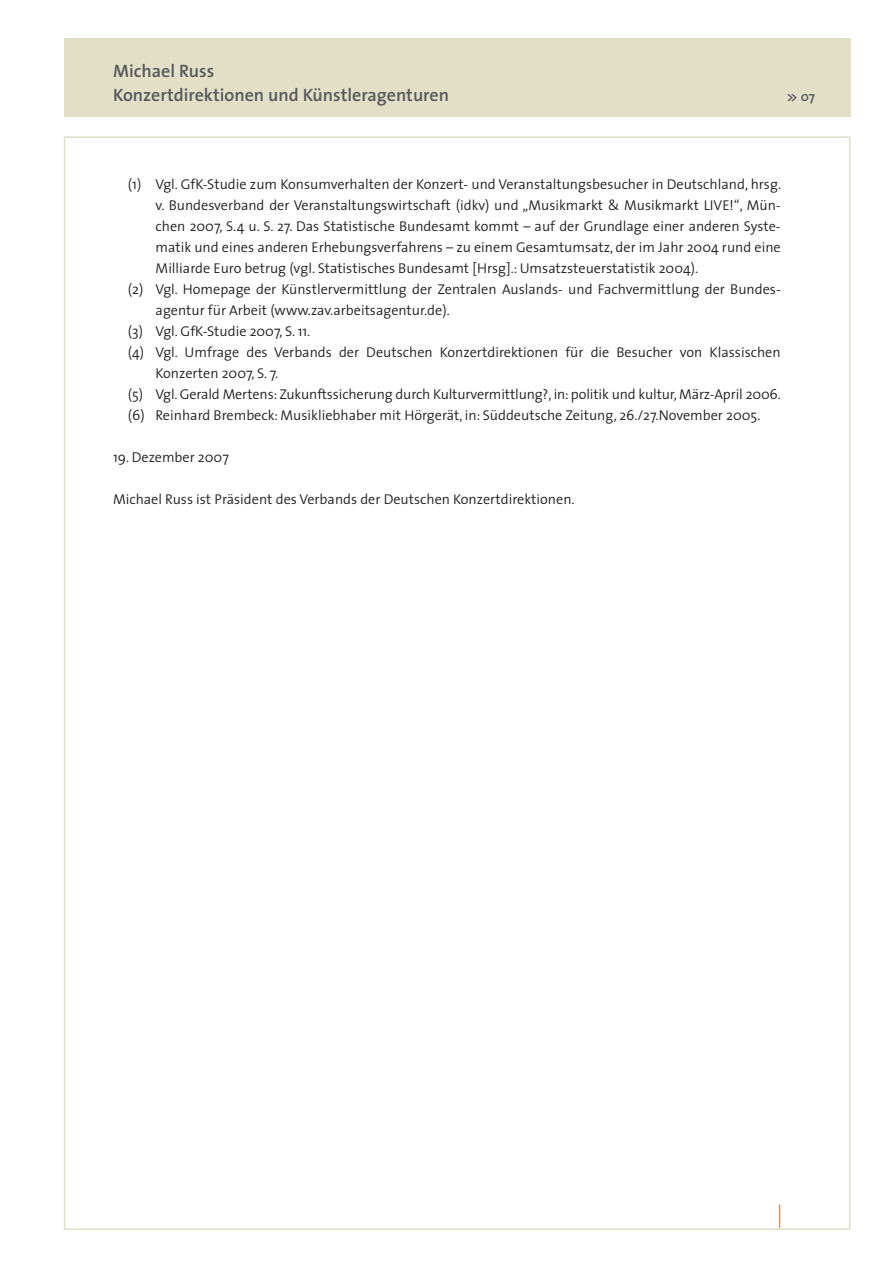
<style>
.page{position:relative;width:893px;height:1263px;background:#fff}
.page>*{position:absolute;margin:0;border:0;box-sizing:border-box;transform-origin:0 0}
.t1{font:600 18px/24px "The Sans";color:#57585a}
.t2{font:300 14.25px "The Sans";color:#231f20}
.t3{font:600 13.5px "The Sans";color:#57585a}
</style>
<div class="page">
<div style="left:64px;top:38px;width:786px;height:79px;background:#e1dfc6"></div>
<svg style="left:779px;top:1204px;width:1px;height:24px"></svg>
<p class="t1" style="left:113px;top:59px;width:337px">Michael Russ<br>Konzertdirektionen und Künstleragenturen</p>
<p class="t3" style="left:787px;top:88px;width:30px">&gt;&gt; 07</p>
<p class="t2" style="left:128px;top:175px;width:655px">(1) Vgl. GfK-Studie zum Konsumverhalten der Konzert- und Veranstaltungsbesucher in Deutschland, hrsg.</p>
<p class="t2" style="left:156px;top:196px;width:627px">v. Bundesverband der Veranstaltungswirtschaft (idkv) und „Musikmarkt &amp; Musikmarkt LIVE!“, Mün-</p>
<p class="t2" style="left:156px;top:217px;width:626px">chen 2007, S.4 u. S. 27. Das Statistische Bundesamt kommt – auf der Grundlage einer anderen Syste-</p>
<p class="t2" style="left:156px;top:238px;width:627px">matik und eines anderen Erhebungsverfahrens – zu einem Gesamtumsatz, der im Jahr 2004 rund eine</p>
<p class="t2" style="left:156px;top:259px;width:544px">Milliarde Euro betrug (vgl. Statistisches Bundesamt [Hrsg].: Umsatzsteuerstatistik 2004).</p>
<p class="t2" style="left:128px;top:280px;width:654px">(2) Vgl. Homepage der Künstlervermittlung der Zentralen Auslands- und Fachvermittlung der Bundes-</p>
<p class="t2" style="left:156px;top:301px;width:296px">agentur für Arbeit (www.zav.arbeitsagentur.de).</p>
<p class="t2" style="left:128px;top:322px;width:184px">(3) Vgl. GfK-Studie 2007, S. 11.</p>
<p class="t2" style="left:128px;top:343px;width:654px">(4) Vgl. Umfrage des Verbands der Deutschen Konzertdirektionen für die Besucher von Klassischen</p>
<p class="t2" style="left:156px;top:364px;width:124px">Konzerten 2007, S. 7.</p>
<p class="t2" style="left:128px;top:385px;width:654px">(5) Vgl. Gerald Mertens: Zukunftssicherung durch Kulturvermittlung?, in: politik und kultur, März-April 2006.</p>
<p class="t2" style="left:128px;top:406px;width:634px">(6) Reinhard Brembeck: Musikliebhaber mit Hörgerät, in: Süddeutsche Zeitung, 26./27.November 2005.</p>
<p class="t2" style="left:113px;top:448px;width:117px">19. Dezember 2007</p>
<p class="t2" style="left:113px;top:490px;width:463px">Michael Russ ist Präsident des Verbands der Deutschen Konzertdirektionen.</p>
</div>
